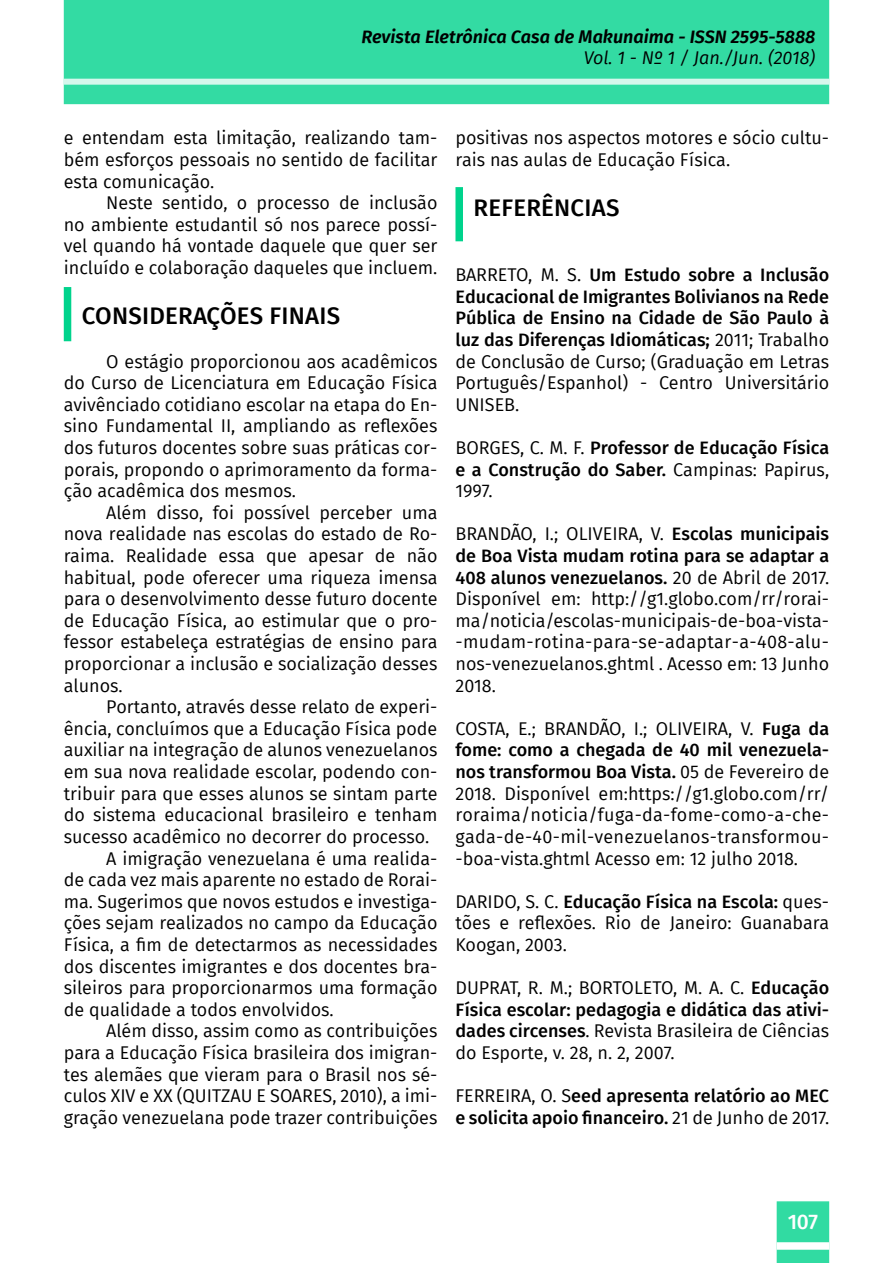
<style>
.page{position:relative;width:893px;height:1263px;background:#fff}
.page>*{position:absolute;margin:0;border:0;box-sizing:border-box;transform-origin:0 0}
.Seções{font:500 24px "Fira Sans";letter-spacing:.01em;color:#000}
.t1{font:500 21px "Fira Sans";color:#fff}
.texto{font:18px/21.6px "Fira Sans";color:#000;text-align:justify}
.texto-2{font:500 18px/21.6px "Fira Sans";color:#000;text-align:justify}
.t2{font:italic 600 18px "Fira Sans";color:#000}
.t3{font:italic 18px "Fira Sans";color:#000}
.s1{font-weight:400}
.s2{font-weight:500}
</style>
<div class="page">
<div style="left:777px;top:1201px;width:52px;height:62px;background:#31dba2"></div>
<div style="left:64px;top:0;width:765px;height:104px;background:#33dba3"></div>
<div style="left:64px;top:79px;width:765px;height:6px;background:#d6f7ec"></div>
<div style="left:777px;top:1242px;width:52px;height:8px;background:#fff"></div>
<div style="left:64px;top:287px;width:7px;height:54px;background:#00d38c"></div>
<div style="left:455px;top:187px;width:8px;height:54px;background:#00d38c"></div>
<p class="t2" style="left:361px;top:22px;width:455px">Revista Eletrônica Casa de Makunaima - ISSN 2595-5888</p>
<p class="t3" style="left:584px;top:45px;width:233px">Vol. 1 - Nº 1 / Jan./Jun. (2018)</p>
<p class="texto" style="left:64px;top:127px;width:375px">e entendam esta limitação, realizando tam&shy;bém esforços pessoais no sentido de facilitar esta comunicação.</p>
<p class="texto" style="left:64px;top:192px;width:375px;text-indent:43px">Neste sentido, o processo de inclusão no ambiente estudantil só nos parece possí&shy;vel quando há vontade daquele que quer ser incluído e colaboração daqueles que incluem.</p>
<p class="Seções" style="left:82px;top:297px;width:260px">CONSIDERAÇÕES FINAIS</p>
<p class="texto" style="left:64px;top:350px;width:375px;text-indent:43px">O estágio proporcionou aos acadêmicos do Curso de Licenciatura em Educação Física avivênciado cotidiano escolar na etapa do En&shy;sino Fundamental II, ampliando as reflexões dos futuros docentes sobre suas práticas cor&shy;porais, propondo o aprimoramento da forma&shy;ção acadêmica dos mesmos.</p>
<p class="texto" style="left:64px;top:501px;width:375px;text-indent:43px">Além disso, foi possível perceber uma nova realidade nas escolas do estado de Ro&shy;raima. Realidade essa que apesar de não habitual, pode oferecer uma riqueza imensa para o desenvolvimento desse futuro docente de Educação Física, ao estimular que o pro&shy;fessor estabeleça estratégias de ensino para proporcionar a inclusão e socialização desses alunos.</p>
<p class="texto" style="left:64px;top:696px;width:375px;text-indent:43px">Portanto, através desse relato de experi&shy;ência, concluímos que a Educação Física pode auxiliar na integração de alunos venezuelanos em sua nova realidade escolar, podendo con&shy;tribuir para que esses alunos se sintam parte do sistema educacional brasileiro e tenham sucesso acadêmico no decorrer do processo.</p>
<p class="texto" style="left:64px;top:847px;width:375px;text-indent:43px">A imigração venezuelana é uma realida&shy;de cada vez mais aparente no estado de Rorai&shy;ma. Sugerimos que novos estudos e investiga&shy;ções sejam realizados no campo da Educação Física, a fim de detectarmos as necessidades dos discentes imigrantes e dos docentes bra&shy;sileiros para proporcionarmos uma formação de qualidade a todos envolvidos.</p>
<p class="texto" style="left:64px;top:1020px;width:375px;text-indent:43px">Além disso, assim como as contribuições para a Educação Física brasileira dos imigran&shy;tes alemães que vieram para o Brasil nos sé&shy;culos XIV e XX (QUITZAU E SOARES, 2010), a imi&shy;gração venezuelana pode trazer contribuições</p>
<p class="texto" style="left:455px;top:127px;width:375px">positivas nos aspectos motores e sócio cultu&shy;rais nas aulas de Educação Física.</p>
<p class="Seções" style="left:474px;top:189px;width:147px">REFERÊNCIAS</p>
<p class="texto-2" style="left:455px;top:263px;width:375px"><span class="s1">BARRETO, M. S.</span> Um Estudo sobre a Inclusão Educacional de Imigrantes Bolivianos na Rede Pública de Ensino na Cidade de São Paulo à luz das Diferenças Idiomáticas; <span class="s1">2011; Trabalho de Conclusão de Curso; (Graduação em Letras Português/Espanhol) - Centro Universitário UNISEB.</span></p>
<p class="texto-2" style="left:455px;top:436px;width:375px"><span class="s1">BORGES, C. M. F.</span> Professor de Educação Física e a Construção do Saber. <span class="s1">Campinas: Papirus, 1997.</span></p>
<p class="texto" style="left:455px;top:523px;width:375px">BRANDÃO, I.; OLIVEIRA, V. <span class="s2">Escolas municipais de Boa Vista mudam rotina para se adaptar a 408 alunos venezuelanos.</span> 20 de Abril de 2017.<br>Disponível em: http://g1.globo.com/rr/rorai&shy;ma/noticia/escolas-municipais-de-boa-vista--mudam-rotina-para-se-adaptar-a-408-alu&shy;nos-venezuelanos.ghtml . Acesso em: 13 Junho 2018.</p>
<p class="texto" style="left:455px;top:717px;width:375px">COSTA, E.; BRANDÃO, I.; OLIVEIRA, V. <span class="s2">Fuga da fome: como a chegada de 40 mil venezuela&shy;nos transformou Boa Vista.</span> 05 de Fevereiro de 2018. Disponível em:https://g1.globo.com/rr/ roraima/noticia/fuga-da-fome-como-a-che&shy;gada-de-40-mil-venezuelanos-transformou--boa-vista.ghtml Acesso em: 12 julho 2018.</p>
<p class="texto" style="left:455px;top:890px;width:375px">DARIDO, S. C. <span class="s2">Educação Física na Escola:</span> ques&shy;tões e reflexões. Rio de Janeiro: Guanabara Koogan, 2003.</p>
<p class="texto" style="left:455px;top:977px;width:375px">DUPRAT, R. M.; BORTOLETO, M. A. C. <span class="s2">Educação Física escolar: pedagogia e didática das ativi&shy;dades circenses</span>. Revista Brasileira de Ciências do Esporte, v. 28, n. 2, 2007.</p>
<p class="texto-2" style="left:455px;top:1084px;width:375px"><span class="s1">FERREIRA, O. S</span>eed apresenta relatório ao MEC e solicita apoio financeiro. <span class="s1">21 de Junho de 2017.</span></p>
<p class="t1" style="left:788px;top:1205px;width:31px">107</p>
</div>
